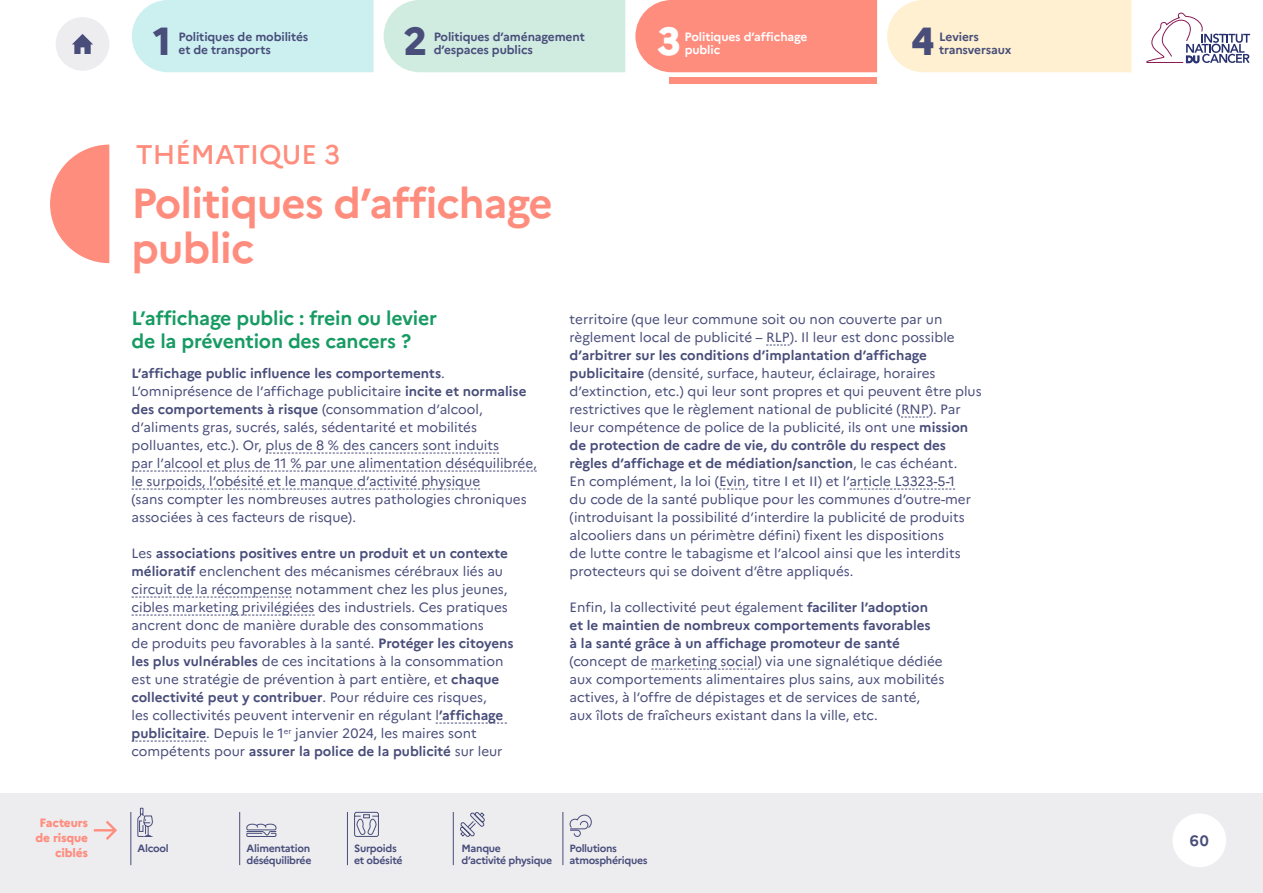
<style>
.page{position:relative;width:1263px;height:893px;background:#fff}
.page>*{position:absolute;margin:0;border:0;box-sizing:border-box;transform-origin:0 0}
.t1{font:700 42px/45px "Marianne";letter-spacing:-.02em;color:#ff8d7e}
.t2{font:800 39.15px "Marianne";color:#484d7a}
.t3{font:800 39.15px "Marianne";color:#fff}
.t4{font:500 27px "Marianne";color:#ff8d7e}
.t5{font:700 19.5px/22.5px "Marianne";letter-spacing:-.01em;color:#169b62}
.t6{font:700 15px "Marianne";color:#484d7a}
.t7{font:13.5px/18px "Marianne";color:#484d7a}
.t8{font:700 13.5px/18px "Marianne";color:#484d7a}
.t9{font:700 12px "Marianne";letter-spacing:-.01em;color:#484d7a}
.t10{font:700 12px "Marianne";letter-spacing:-.01em;color:#fff}
.t11{font:800 12px/15px "Marianne";letter-spacing:-.01em;color:#ff8d7e;text-align:right}
.t12{font:700 10.5px/12px "Marianne";letter-spacing:-.03em;color:#484d7a}
.s1{font-weight:700}
.s2{font-weight:400}
</style>
<div class="page">
<div style="left:887px;top:0;width:244px;height:72px;background:#fef0d0"></div>
<div style="left:384px;top:0;width:241px;height:72px;background:#d0ebe0"></div>
<div style="left:132px;top:0;width:241px;height:72px;background:#ccf0f0"></div>
<div style="left:635px;top:0;width:242px;height:72px;background:#ff8d7e"></div>
<div style="left:669px;top:78px;width:208px;height:6px;background:#ff8d7e"></div>
<div style="left:0;top:793px;width:1263px;height:100px;background:#ededf0"></div>
<svg style="left:94px;top:821px;width:23px;height:19px"></svg>
<div style="left:1172px;top:813px;width:54px;height:54px;background:#fff;border-radius:50%"></div>
<hr style="left:130px;top:812px;width:1px;height:53px;background:#484d7a">
<svg style="left:1146px;top:13px;width:104px;height:50px"></svg>
<hr style="left:239px;top:812px;width:1px;height:53px;background:#484d7a">
<hr style="left:347px;top:812px;width:1px;height:53px;background:#484d7a">
<hr style="left:453px;top:812px;width:1px;height:53px;background:#484d7a">
<hr style="left:562px;top:812px;width:1px;height:53px;background:#484d7a">
<div style="left:56px;top:17px;width:53px;height:54px;background:#ededf0;border-radius:50%"></div>
<svg style="left:72px;top:34px;width:21px;height:20px"></svg>
<svg style="left:50px;top:145px;width:59px;height:118px"></svg>
<svg style="left:266px;top:453px;width:233px;height:1px"></svg>
<svg style="left:132px;top:471px;width:405px;height:1px"></svg>
<svg style="left:132px;top:489px;width:348px;height:1px"></svg>
<svg style="left:132px;top:597px;width:160px;height:1px"></svg>
<svg style="left:132px;top:615px;width:183px;height:1px"></svg>
<svg style="left:436px;top:723px;width:71px;height:1px"></svg>
<svg style="left:132px;top:741px;width:74px;height:1px"></svg>
<svg style="left:766px;top:345px;width:24px;height:1px"></svg>
<svg style="left:901px;top:417px;width:28px;height:1px"></svg>
<svg style="left:719px;top:489px;width:26px;height:1px"></svg>
<svg style="left:849px;top:489px;width:106px;height:1px"></svg>
<svg style="left:651px;top:669px;width:106px;height:1px"></svg>
<svg style="left:246px;top:823px;width:31px;height:14px"></svg>
<svg style="left:137px;top:807px;width:16px;height:30px"></svg>
<svg style="left:354px;top:812px;width:25px;height:25px"></svg>
<svg style="left:460px;top:812px;width:25px;height:25px"></svg>
<svg style="left:569px;top:814px;width:23px;height:23px"></svg>
<p class="t11" style="left:35px;top:814px;width:54px">Facteurs de risque ciblés</p>
<h2 class="t2" style="left:153px;top:11px;width:20px">1</h2>
<h2 class="t2" style="left:404px;top:11px;width:25px">2</h2>
<h2 class="t3" style="left:658px;top:11px;width:25px">3</h2>
<h2 class="t2" style="left:911px;top:11px;width:25px">4</h2>
<p class="t9" style="left:179px;top:27px;width:131px">Politiques de mobilités</p>
<p class="t9" style="left:434px;top:27px;width:153px">Politiques d’aménagement</p>
<p class="t10" style="left:685px;top:27px;width:124px">Politiques d’affichage</p>
<p class="t9" style="left:939px;top:27px;width:41px">Leviers</p>
<p class="t9" style="left:179px;top:41px;width:94px">et de transports</p>
<p class="t9" style="left:434px;top:41px;width:101px">d’espaces publics</p>
<p class="t10" style="left:685px;top:41px;width:37px">public</p>
<p class="t9" style="left:939px;top:41px;width:74px">transversaux</p>
<h3 class="t4" style="left:136px;top:133px;width:206px">THÉMATIQUE 3</h3>
<h1 class="t1" style="left:132px;top:177px;width:423px">Politiques d’affichage public</h1>
<h3 class="t5" style="left:132px;top:305px;width:307px">L’affichage public : frein ou levier de la prévention des cancers ?</h3>
<p class="t7" style="left:132px;top:363px;width:407px"><span class="s1">L‘affichage public influence les comportements</span>.<br>L’omniprésence de l’affichage publicitaire <span class="s1">incite et normalise des comportements à risque</span> (consommation d’alcool, d’aliments gras, sucrés, salés, sédentarité et mobilités polluantes, etc.). Or, plus de 8 % des cancers sont induits<br>par l’alcool et plus de 11 % par une alimentation déséquilibrée, le surpoids, l’obésité et le manque d’activité physique<br>(sans compter les nombreuses autres pathologies chroniques associées à ces facteurs de risque).</p>
<p class="t7" style="left:132px;top:543px;width:384px">Les <span class="s1">associations positives entre un produit et un contexte mélioratif</span> enclenchent des mécanismes cérébraux liés au circuit de la récompense notamment chez les plus jeunes, cibles marketing privilégiées des industriels. Ces pratiques ancrent donc de manière durable des consommations<br>de produits peu favorables à la santé. <span class="s1">Protéger les citoyens les plus vulnérables</span> de ces incitations à la consommation est une stratégie de prévention à part entière, et <span class="s1">chaque collectivité peut y contribuer</span>. Pour réduire ces risques,<br>les collectivités peuvent intervenir en régulant l<span class="s1">’affichage publicitaire</span>. Depuis le 1<sup>er</sup> janvier 2024, les maires sont compétents pour <span class="s1">assurer la police de la publicité</span> sur leur</p>
<p class="t7" style="left:570px;top:309px;width:387px">territoire (que leur commune soit ou non couverte par un règlement local de publicité – RLP). Il leur est donc possible</p>
<p class="t7" style="left:570px;top:345px;width:414px"><span class="s1">d’arbitrer sur les conditions d’implantation d’affichage publicitaire</span> (densité, surface, hauteur, éclairage, horaires d’extinction, etc.) qui leur sont propres et qui peuvent être plus restrictives que le règlement national de publicité (RNP). Par leur compétence de police de la publicité, ils ont une <span class="s1">mission de protection de cadre de vie, du contrôle du respect des règles d’affichage et de médiation/sanction</span>, le cas échéant.<br>En complément, la loi (Evin, titre I et II) et l’article L3323-5-1<br>du code de la santé publique pour les communes d’outre‑mer (introduisant la possibilité d’interdire la publicité de produits alcooliers dans un périmètre défini) fixent les dispositions<br>de lutte contre le tabagisme et l’alcool ainsi que les interdits protecteurs qui se doivent d’être appliqués.</p>
<p class="t8" style="left:570px;top:597px;width:363px"><span class="s2">Enfin, la collectivité peut également</span> faciliter l’adoption et le maintien de nombreux comportements favorables à la santé grâce à un affichage promoteur de santé</p>
<p class="t7" style="left:570px;top:651px;width:376px">(concept de marketing social) via une signalétique dédiée aux comportements alimentaires plus sains, aux mobilités actives, à l’offre de dépistages et de services de santé, aux îlots de fraîcheurs existant dans la ville, etc.</p>
<p class="t12" style="left:137px;top:842px;width:33px">Alcool</p>
<p class="t12" style="left:354px;top:842px;width:50px">Surpoids et obésité</p>
<p class="t12" style="left:461px;top:842px;width:92px">Manque<br>d’activité physique</p>
<p class="t12" style="left:570px;top:842px;width:79px">Pollutions atmosphériques</p>
<p class="t12" style="left:246px;top:842px;width:66px">Alimentation déséquilibrée</p>
<p class="t6" style="left:1190px;top:829px;width:20px">60</p>
</div>
